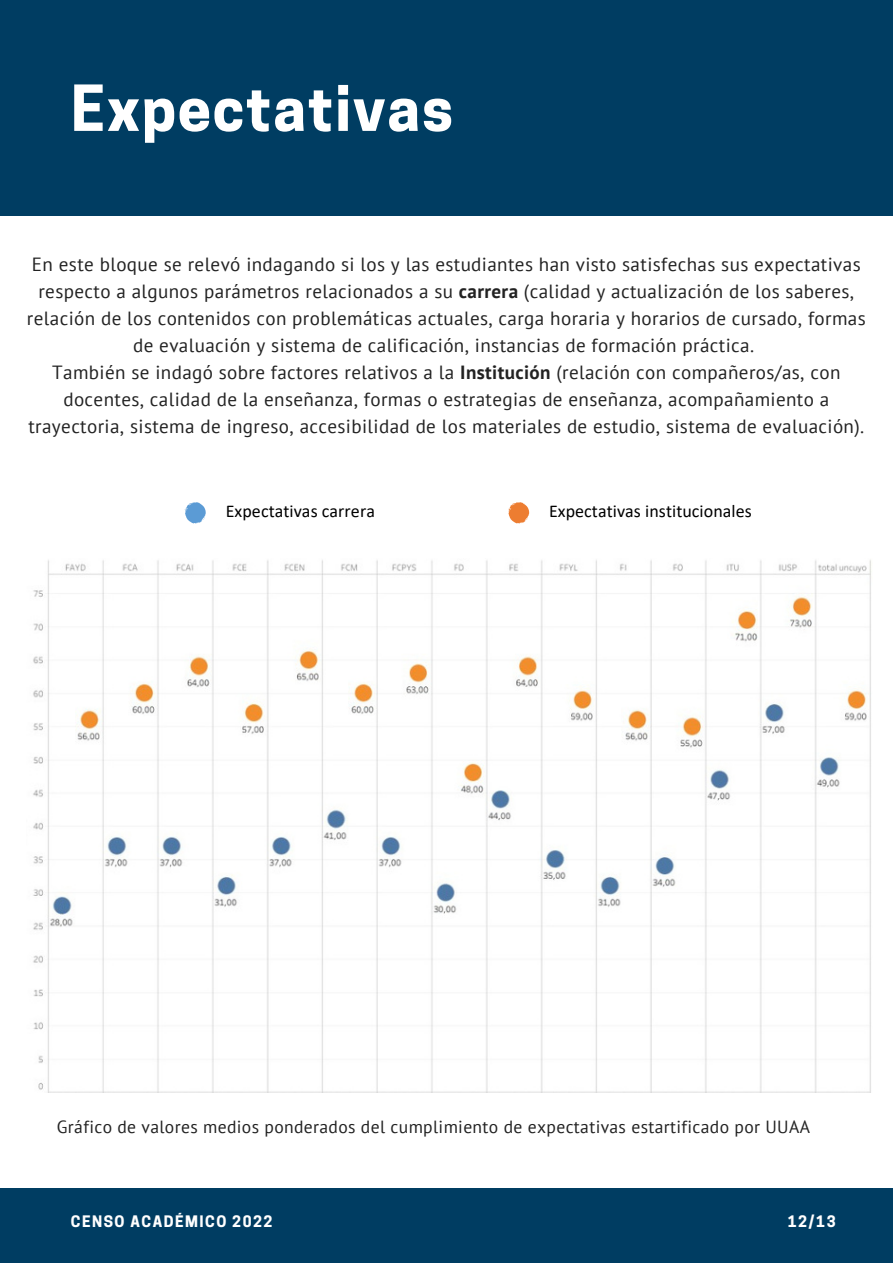
<style>
.page{position:relative;width:893px;height:1264px;background:#fff}
.page>*{position:absolute;margin:0;border:0;box-sizing:border-box;transform-origin:0 0}
.t1{font:700 59.55px "Cooper Hewitt";letter-spacing:.03em;color:#fff}
.t2{font:19.05px/27px "PT Sans";letter-spacing:.02em;color:#222;text-align:center}
.t3{font:18px "Calibri";letter-spacing:.005em;color:#000}
.t4{font:17.55px "PT Sans";letter-spacing:.02em;color:#222}
.t5{font:700 14.85px "Cooper Hewitt";letter-spacing:.1em;color:#fff}
.s1{font-weight:700}
</style>
<div class="page">
<div style="left:0;top:0;width:892px;height:216px;background:#003d62"></div>
<div style="left:0;top:1188px;width:892px;height:74px;background:#003d62"></div>
<img style="left:33px;top:560px;width:838px;height:532px">
<svg style="left:184px;top:502px;width:22px;height:22px"></svg>
<svg style="left:508px;top:502px;width:21px;height:22px"></svg>
<p class="t1" style="left:71px;top:86px;width:384px">Expectativas</p>
<p class="t2" style="left:27px;top:250px;width:840px">En este bloque se relevó indagando si los y las estudiantes han visto satisfechas sus expectativas respecto a algunos parámetros relacionados a su <span class="s1">carrera</span> (calidad y actualización de los saberes, relación de los contenidos con problemáticas actuales, carga horaria y horarios de cursado, formas de evaluación y sistema de calificación, instancias de formación práctica.</p>
<p class="t2" style="left:28px;top:358px;width:837px">También se indagó sobre factores relativos a la <span class="s1">Institución</span> (relación con compañeros/as, con docentes, calidad de la enseñanza, formas o estrategias de enseñanza, acompañamiento a trayectoria, sistema de ingreso, accesibilidad de los materiales de estudio, sistema de evaluación).</p>
<p class="t3" style="left:226px;top:504px;width:151px">Expectativas carrera</p>
<p class="t3" style="left:549px;top:503px;width:204px">Expectativas institucionales</p>
<p class="t4" style="left:57px;top:1115px;width:754px">Gráfico de valores medios ponderados del cumplimiento de expectativas estartificado por UUAA</p>
<p class="t5" style="left:71px;top:1216px;width:203px">CENSO ACADÉMICO 2022</p>
<p class="t5" style="left:787px;top:1216px;width:49px">12/13</p>
</div>
